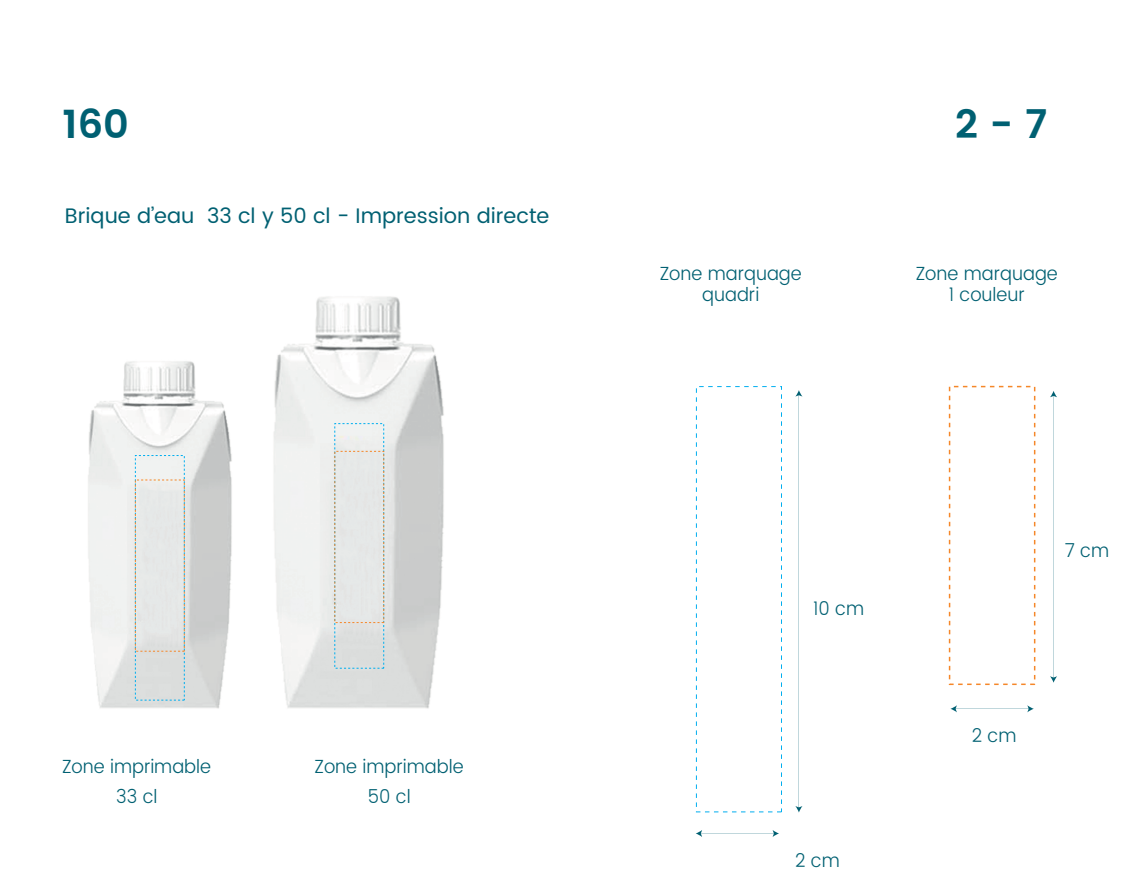
<style>
.page{position:relative;width:1147px;height:894px;background:#fff}
.page>*{position:absolute;margin:0;border:0;box-sizing:border-box;transform-origin:0 0}
.t1{font:600 39.75px "Poppins";color:#006072}
.t2{font:21px "Poppins";color:#006072}
.t3{font:300 19.05px/21.6px "Poppins";color:#006072;text-align:center;scale:.95 1}
</style>
<div class="page">
<svg style="left:796px;top:390px;width:6px;height:6px"></svg>
<svg style="left:795px;top:806px;width:7px;height:6px"></svg>
<svg style="left:696px;top:830px;width:6px;height:7px"></svg>
<svg style="left:772px;top:830px;width:7px;height:7px"></svg>
<svg style="left:950px;top:706px;width:6px;height:6px"></svg>
<svg style="left:1027px;top:705px;width:6px;height:7px"></svg>
<svg style="left:1050px;top:391px;width:7px;height:6px"></svg>
<svg style="left:1050px;top:676px;width:7px;height:6px"></svg>
<img style="left:273px;top:296px;width:171px;height:413px">
<div style="left:334px;top:451px;width:50px;height:172px;border:1px dashed #f58729"></div>
<img style="left:88px;top:361px;width:144px;height:348px">
<h1 class="t1" style="left:62px;top:94px;width:68px">160</h1>
<h1 class="t1" style="left:954px;top:94px;width:94px">2 - 7</h1>
<p class="t2" style="left:65px;top:200px;width:486px">Brique d’eau 33 cl y 50 cl - Impression directe</p>
<p class="t3" style="left:659px;top:263px;width:151px">Zone marquage quadri</p>
<p class="t3" style="left:915px;top:263px;width:151px">Zone marquage<br>1 couleur</p>
<p class="t3" style="left:62px;top:751px;width:158px;line-height:30.2px">Zone imprimable<br>33 cl</p>
<p class="t3" style="left:314px;top:751px;width:158px;line-height:30.2px">Zone imprimable<br>50 cl</p>
<p class="t3" style="left:813px;top:598px;width:55px">10 cm</p>
<p class="t3" style="left:795px;top:850px;width:49px">2 cm</p>
<p class="t3" style="left:1064px;top:540px;width:48px">7 cm</p>
<p class="t3" style="left:971px;top:725px;width:49px">2 cm</p>
</div>
